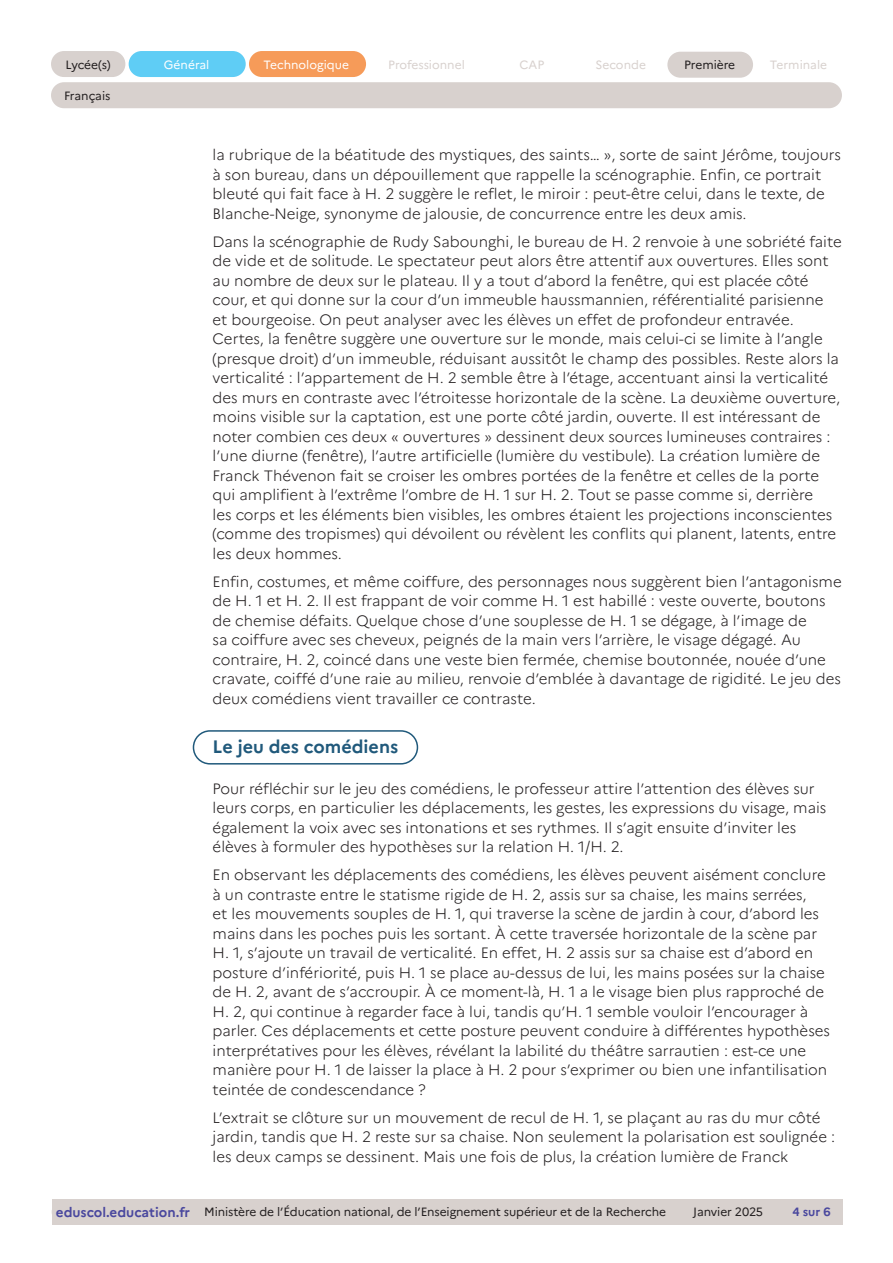
<style>
.page{position:relative;width:893px;height:1263px;background:#fff}
.page>*{position:absolute;margin:0;border:0;box-sizing:border-box;transform-origin:0 0}
._04_titre_3{font:700 18px "Marianne";color:#20597b}
.Texte_courant{font:300 15px/19.5px "Marianne";color:#231f20}
.t1{font:12px "Marianne";letter-spacing:-.01em;color:#231f20}
.t2{font:12px "Marianne";color:#d8d1ce}
.t3{font:12px "Marianne";color:#fff}
.t4{font:700 12px "Marianne";color:#4a489e}
.s1{font-weight:700;font-size:13.5px;color:#4a489e}
</style>
<div class="page">
<div style="left:51px;top:51px;width:74px;height:26px;background:#d8d1ce;border-radius:13px"></div>
<div style="left:129px;top:51px;width:117px;height:26px;background:#5fcdf5;border-radius:13px"></div>
<div style="left:249px;top:51px;width:117px;height:26px;background:#f69b59;border-radius:13px"></div>
<div style="left:667px;top:52px;width:86px;height:26px;background:#d8d1ce;border-radius:13px"></div>
<div style="left:51px;top:82px;width:791px;height:26px;background:#d8d1ce;border-radius:13px"></div>
<div style="left:52px;top:1199px;width:142px;height:26px;background:#d8d1ce"></div>
<div style="left:194px;top:1199px;width:482px;height:26px;background:#d8d1ce"></div>
<div style="left:676px;top:1199px;width:104px;height:26px;background:#d8d1ce"></div>
<div style="left:780px;top:1199px;width:63px;height:26px;background:#d8d1ce"></div>
<div style="left:193px;top:730px;width:225px;height:34px;border:2px solid #20597b;border-radius:16px"></div>
<p class="t1" style="left:65px;top:57px;width:47px">Lycée(s)</p>
<p class="t3" style="left:164px;top:57px;width:47px">Général</p>
<p class="t3" style="left:263px;top:57px;width:87px">Technologique</p>
<p class="t2" style="left:388px;top:57px;width:78px">Professionnel</p>
<p class="t2" style="left:520px;top:58px;width:26px">CAP</p>
<p class="t2" style="left:596px;top:58px;width:52px">Seconde</p>
<p class="t1" style="left:684px;top:58px;width:53px">Première</p>
<p class="t2" style="left:770px;top:58px;width:59px">Terminale</p>
<p class="t1" style="left:64px;top:88px;width:48px">Français</p>
<p class="Texte_courant" style="left:213px;top:145px;width:630px">la rubrique de la béatitude des mystiques, des saints… », sorte de saint Jérôme, toujours à son bureau, dans un dépouillement que rappelle la scénographie. Enfin, ce portrait bleuté qui fait face à H. 2 suggère le reflet, le miroir : peut-être celui, dans le texte, de Blanche-Neige, synonyme de jalousie, de concurrence entre les deux amis.</p>
<p class="Texte_courant" style="left:213px;top:231px;width:631px">Dans la scénographie de Rudy Sabounghi, le bureau de H. 2 renvoie à une sobriété faite de vide et de solitude. Le spectateur peut alors être attentif aux ouvertures. Elles sont au nombre de deux sur le plateau. Il y a tout d’abord la fenêtre, qui est placée côté cour, et qui donne sur la cour d’un immeuble haussmannien, référentialité parisienne et bourgeoise. On peut analyser avec les élèves un effet de profondeur entravée.<br>Certes, la fenêtre suggère une ouverture sur le monde, mais celui-ci se limite à l’angle (presque droit) d’un immeuble, réduisant aussitôt le champ des possibles. Reste alors la verticalité : l’appartement de H. 2 semble être à l’étage, accentuant ainsi la verticalité des murs en contraste avec l’étroitesse horizontale de la scène. La deuxième ouverture, moins visible sur la captation, est une porte côté jardin, ouverte. Il est intéressant de noter combien ces deux « ouvertures » dessinent deux sources lumineuses contraires : l’une diurne (fenêtre), l’autre artificielle (lumière du vestibule). La création lumière de Franck Thévenon fait se croiser les ombres portées de la fenêtre et celles de la porte qui amplifient à l’extrême l’ombre de H. 1 sur H. 2. Tout se passe comme si, derrière<br>les corps et les éléments bien visibles, les ombres étaient les projections inconscientes (comme des tropismes) qui dévoilent ou révèlent les conflits qui planent, latents, entre les deux hommes.</p>
<p class="Texte_courant" style="left:213px;top:571px;width:631px">Enfin, costumes, et même coiffure, des personnages nous suggèrent bien l’antagonisme de H. 1 et H. 2. Il est frappant de voir comme H. 1 est habillé : veste ouverte, boutons de chemise défaits. Quelque chose d’une souplesse de H. 1 se dégage, à l’image de<br>sa coiffure avec ses cheveux, peignés de la main vers l’arrière, le visage dégagé. Au contraire, H. 2, coincé dans une veste bien fermée, chemise boutonnée, nouée d’une cravate, coiffé d’une raie au milieu, renvoie d’emblée à davantage de rigidité. Le jeu des deux comédiens vient travailler ce contraste.</p>
<p class="_04_titre_3" style="left:213px;top:735px;width:187px">Le jeu des comédiens</p>
<p class="Texte_courant" style="left:213px;top:778px;width:615px">Pour réfléchir sur le jeu des comédiens, le professeur attire l’attention des élèves sur leurs corps, en particulier les déplacements, les gestes, les expressions du visage, mais également la voix avec ses intonations et ses rythmes. Il s’agit ensuite d’inviter les élèves à formuler des hypothèses sur la relation H. 1/H. 2.</p>
<p class="Texte_courant" style="left:213px;top:865px;width:619px">En observant les déplacements des comédiens, les élèves peuvent aisément conclure à un contraste entre le statisme rigide de H. 2, assis sur sa chaise, les mains serrées,<br>et les mouvements souples de H. 1, qui traverse la scène de jardin à cour, d’abord les mains dans les poches puis les sortant. À cette traversée horizontale de la scène par H. 1, s’ajoute un travail de verticalité. En effet, H. 2 assis sur sa chaise est d’abord en posture d’infériorité, puis H. 1 se place au-dessus de lui, les mains posées sur la chaise de H. 2, avant de s’accroupir. À ce moment-là, H. 1 a le visage bien plus rapproché de H. 2, qui continue à regarder face à lui, tandis qu’H. 1 semble vouloir l’encourager à parler. Ces déplacements et cette posture peuvent conduire à différentes hypothèses interprétatives pour les élèves, révélant la labilité du théâtre sarrautien : est-ce une manière pour H. 1 de laisser la place à H. 2 pour s’exprimer ou bien une infantilisation teintée de condescendance ?</p>
<p class="Texte_courant" style="left:213px;top:1107px;width:624px">L’extrait se clôture sur un mouvement de recul de H. 1, se plaçant au ras du mur côté jardin, tandis que H. 2 reste sur sa chaise. Non seulement la polarisation est soulignée : les deux camps se dessinent. Mais une fois de plus, la création lumière de Franck</p>
<p class="t1" style="left:56px;top:1205px;width:612px"><span class="s1">eduscol.education.fr</span> Ministère de l’Éducation national, de l’Enseignement supérieur et de la Recherche</p>
<p class="t1" style="left:693px;top:1205px;width:71px">Janvier 2025</p>
<p class="t4" style="left:792px;top:1205px;width:40px">4 sur 6</p>
</div>
